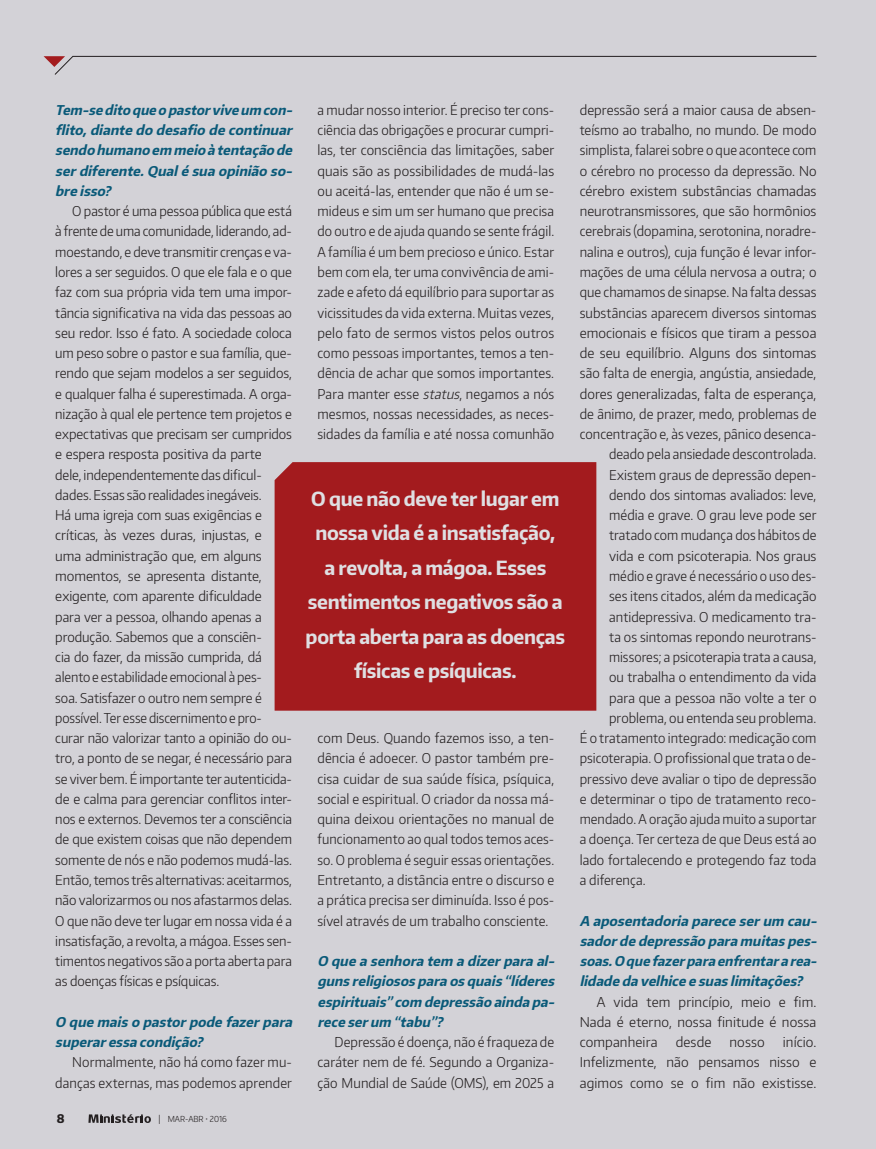
<style>
.page{position:relative;width:876px;height:1149px;background:#fff}
.page>*{position:absolute;margin:0;border:0;box-sizing:border-box;transform-origin:0 0}
.Lead{font:700 19.5px/34.5px "Encode Sans Narrow";letter-spacing:-.015em;color:#dfdfe2;text-align:center}
.Texto{font:300 13.5px/20.2px "Encode Sans Narrow";color:#231f20;text-align:justify}
.Pergunta{font:italic 700 13.5px/20.2px "Encode Sans Narrow";color:#0a5a79;text-align:justify}
.t1{font:800 12px "Encode Sans Narrow";color:#231f20}
.t2{font:300 8.25px "Encode Sans Narrow";color:#231f20}
.s1{font-size:9px}
.s2{font-style:italic}
</style>
<div class="page">
<div style="left:0;top:0;width:876px;height:1148px;background:#d3d2d7"></div>
<svg style="left:88px;top:1114px;width:63px;height:8px"></svg>
<svg style="left:44px;top:56px;width:773px;height:19px"></svg>
<div style="left:275px;top:462px;width:321px;height:248px;background:#a31b1e"></div>
<p class="Pergunta" style="left:55px;top:99px;width:242px">Tem-se dito que o pastorvive um con&shy;flito,diante do desafio de continuar sendo humano em meio à tentação de serdiferente.Qualé sua opinião so&shy;bre isso?</p>
<p class="Texto" style="left:55px;top:200px;width:238px;text-align:left;text-indent:17px">O pastor é uma pessoa pública que está à frente de uma comunidade, liderando, ad&shy;moestando, e deve transmitir crenças e va&shy;lores a ser seguidos. O que ele fala e o que faz com sua própria vida tem uma impor&shy;tância significativa na vida das pessoas ao seu redor. Isso é fato. A sociedade coloca um peso sobre o pastor e sua família, que&shy;rendo que sejam modelos a ser seguidos, e qualquer falha é superestimada. A orga&shy;nização à qual ele pertence tem projetos e expectativas que precisam ser cumpridos e espera resposta positiva da parte<br>dele, independentemente das dificul&shy;dades. Essas são realidades inegáveis.<br>Há uma igreja com suas exigências e críticas, às vezes duras, injustas, e<br>uma administração que, em alguns momentos, se apresenta distante, exigente, com aparente dificuldade<br>para ver a pessoa, olhando apenas a produção. Sabemos que a consciên-<br>cia do fazer, da missão cumprida, dá alento e estabilidade emocional à pes-<br>soa. Satisfazer o outro nem sempre é possível. Ter esse discernimento e pro&shy;curar não valorizar tanto a opinião do ou&shy;tro, a ponto de se negar, é necessário para se viver bem. É importante ter autenticida&shy;de e calma para gerenciar conflitos inter&shy;nos e externos. Devemos ter a consciência de que existem coisas que não dependem somente de nós e não podemos mudá-las.<br>Então, temos três alternativas: aceitarmos, não valorizarmos ou nos afastarmos delas.<br>O que não deve ter lugar em nossa vida é a insatisfação, a revolta, a mágoa. Esses sen&shy;timentos negativos são a porta aberta para as doenças físicas e psíquicas.</p>
<p class="Pergunta" style="left:55px;top:1010px;width:242px">O que maiso pastorpode fazerpara superaressa condição?</p>
<p class="Texto" style="left:55px;top:1051px;width:238px;text-align:right">Normalmente, não há como fazer mu&shy;danças externas, mas podemos aprender</p>
<p class="t1" style="left:57px;top:1110px;width:9px">8</p>
<p class="t2" style="left:158px;top:1113px;width:70px"><span class="s1">|</span> MAR-ABR • 2016</p>
<p class="Texto" style="left:317px;top:99px;width:238px">a mudar nosso interior. É preciso ter cons&shy;ciência das obrigações e procurar cumpri&shy;las, ter consciência das limitações, saber quais são as possibilidades de mudá-las ou aceitá-las, entender que não é um se&shy;mideus e sim um ser humano que precisa do outro e de ajuda quando se sente frágil.<br>A família é um bem precioso e único. Estar bem com ela, ter uma convivência de ami&shy;zade e afeto dá equilíbrio para suportar as vicissitudes da vida externa. Muitas vezes, pelo fato de sermos vistos pelos outros como pessoas importantes, temos a ten&shy;dência de achar que somos importantes.<br>Para manter esse <span class="s2">status</span>, negamos a nós mesmos, nossas necessidades, as neces&shy;sidades da família e até nossa comunhão</p>
<p class="Lead" style="left:306px;top:480px;width:261px">O que não deve ter lugar em nossa vida é a insatisfação,<br>a revolta, a mágoa. Esses sentimentos negativos são a porta aberta para as doenças físicas e psíquicas.</p>
<p class="Texto" style="left:317px;top:727px;width:238px">com Deus. Quando fazemos isso, a ten&shy;dência é adoecer. O pastor também pre&shy;cisa cuidar de sua saúde física, psíquica, social e espiritual. O criador da nossa má&shy;quina deixou orientações no manual de funcionamento ao qual todos temos aces&shy;so. O problema é seguir essas orientações.<br>Entretanto, a distância entre o discurso e a prática precisa ser diminuída. Isso é pos&shy;sível através de um trabalho consciente.</p>
<p class="Pergunta" style="left:317px;top:950px;width:242px">O que a senhora tem a dizerpara al&shy;gunsreligiosospara osquais“líderes espirituais”com depressão ainda pa&shy;rece serum “tabu”?</p>
<p class="Texto" style="left:317px;top:1031px;width:238px;text-indent:17px">Depressão é doença, não é fraqueza de caráter nem de fé. Segundo a Organiza&shy;ção Mundial de Saúde (OMS), em 2025 a</p>
<p class="Texto" style="left:580px;top:99px;width:238px">depressão será a maior causa de absen-</p>
<p class="Texto" style="left:580px;top:119px;width:238px">teísmo ao trabalho, no mundo. De modo</p>
<p class="Texto" style="left:580px;top:140px;width:238px">simplista, falarei sobre o que acontece com</p>
<p class="Texto" style="left:580px;top:160px;width:238px">o cérebro no processo da depressão. No</p>
<p class="Texto" style="left:580px;top:180px;width:238px">cérebro existem substâncias chamadas</p>
<p class="Texto" style="left:580px;top:200px;width:238px">neurotransmissores, que são hormônios</p>
<p class="Texto" style="left:580px;top:221px;width:238px">cerebrais (dopamina, serotonina, noradre-</p>
<p class="Texto" style="left:580px;top:241px;width:238px">nalina e outros), cuja função é levar infor-</p>
<p class="Texto" style="left:580px;top:261px;width:238px">mações de uma célula nervosa a outra; o</p>
<p class="Texto" style="left:580px;top:281px;width:238px">que chamamos de sinapse. Na falta dessas</p>
<p class="Texto" style="left:580px;top:302px;width:238px">substâncias aparecem diversos sintomas</p>
<p class="Texto" style="left:580px;top:322px;width:238px">emocionais e físicos que tiram a pessoa</p>
<p class="Texto" style="left:580px;top:342px;width:238px">de seu equilíbrio. Alguns dos sintomas</p>
<p class="Texto" style="left:580px;top:362px;width:238px">são falta de energia, angústia, ansiedade,</p>
<p class="Texto" style="left:580px;top:383px;width:238px">dores generalizadas, falta de esperança,</p>
<p class="Texto" style="left:580px;top:403px;width:238px">de ânimo, de prazer, medo, problemas de</p>
<p class="Texto" style="left:580px;top:423px;width:238px">concentração e, às vezes, pânico desenca-</p>
<p class="Texto" style="left:609px;top:443px;width:209px">deado pela ansiedade descontrolada.</p>
<p class="Texto" style="left:609px;top:464px;width:209px">Existem graus de depressão depen-</p>
<p class="Texto" style="left:609px;top:484px;width:209px">dendo dos sintomas avaliados: leve,</p>
<p class="Texto" style="left:609px;top:504px;width:209px">média e grave. O grau leve pode ser</p>
<p class="Texto" style="left:609px;top:524px;width:209px">tratado com mudança dos hábitos de</p>
<p class="Texto" style="left:609px;top:545px;width:209px">vida e com psicoterapia. Nos graus</p>
<p class="Texto" style="left:609px;top:565px;width:209px">médio e grave é necessário o uso des-</p>
<p class="Texto" style="left:609px;top:585px;width:209px">ses itens citados, além da medicação</p>
<p class="Texto" style="left:609px;top:605px;width:209px">antidepressiva. O medicamento tra-</p>
<p class="Texto" style="left:609px;top:626px;width:209px">ta os sintomas repondo neurotrans-</p>
<p class="Texto" style="left:609px;top:646px;width:209px">missores; a psicoterapia trata a causa,</p>
<p class="Texto" style="left:609px;top:666px;width:209px">ou trabalha o entendimento da vida</p>
<p class="Texto" style="left:609px;top:686px;width:209px">para que a pessoa não volte a ter o</p>
<p class="Texto" style="left:609px;top:707px;width:209px">problema, ou entenda seu problema.</p>
<p class="Texto" style="left:580px;top:727px;width:238px">É o tratamento integrado: medicação com</p>
<p class="Texto" style="left:580px;top:747px;width:238px">psicoterapia. O profissional que trata o de-</p>
<p class="Texto" style="left:580px;top:767px;width:238px">pressivo deve avaliar o tipo de depressão</p>
<p class="Texto" style="left:580px;top:788px;width:238px">e determinar o tipo de tratamento reco-</p>
<p class="Texto" style="left:580px;top:808px;width:238px">mendado. A oração ajuda muito a suportar</p>
<p class="Texto" style="left:580px;top:828px;width:238px">a doença. Ter certeza de que Deus está ao</p>
<p class="Texto" style="left:580px;top:848px;width:238px">lado fortalecendo e protegendo faz toda</p>
<p class="Texto" style="left:580px;top:869px;width:67px">a diferença.</p>
<p class="Pergunta" style="left:580px;top:909px;width:242px">A aposentadoria parece serum cau&shy;sadorde depressão para muitaspes&shy;soas.O que fazerpara enfrentara rea&shy;lidade da velhice e suaslimitações?</p>
<p class="Texto" style="left:580px;top:990px;width:238px;text-indent:17px">A vida tem princípio, meio e fim.<br>Nada é eterno, nossa finitude é nossa companheira</p>
<p class="Texto" style="left:676px;top:1031px;width:37px">desde</p>
<p class="Texto" style="left:729px;top:1031px;width:37px">nosso</p>
<p class="Texto" style="left:580px;top:1031px;width:238px;text-indent:203px">início.<br>Infelizmente, não pensamos nisso e agimos como se o fim não existisse.</p>
</div>
